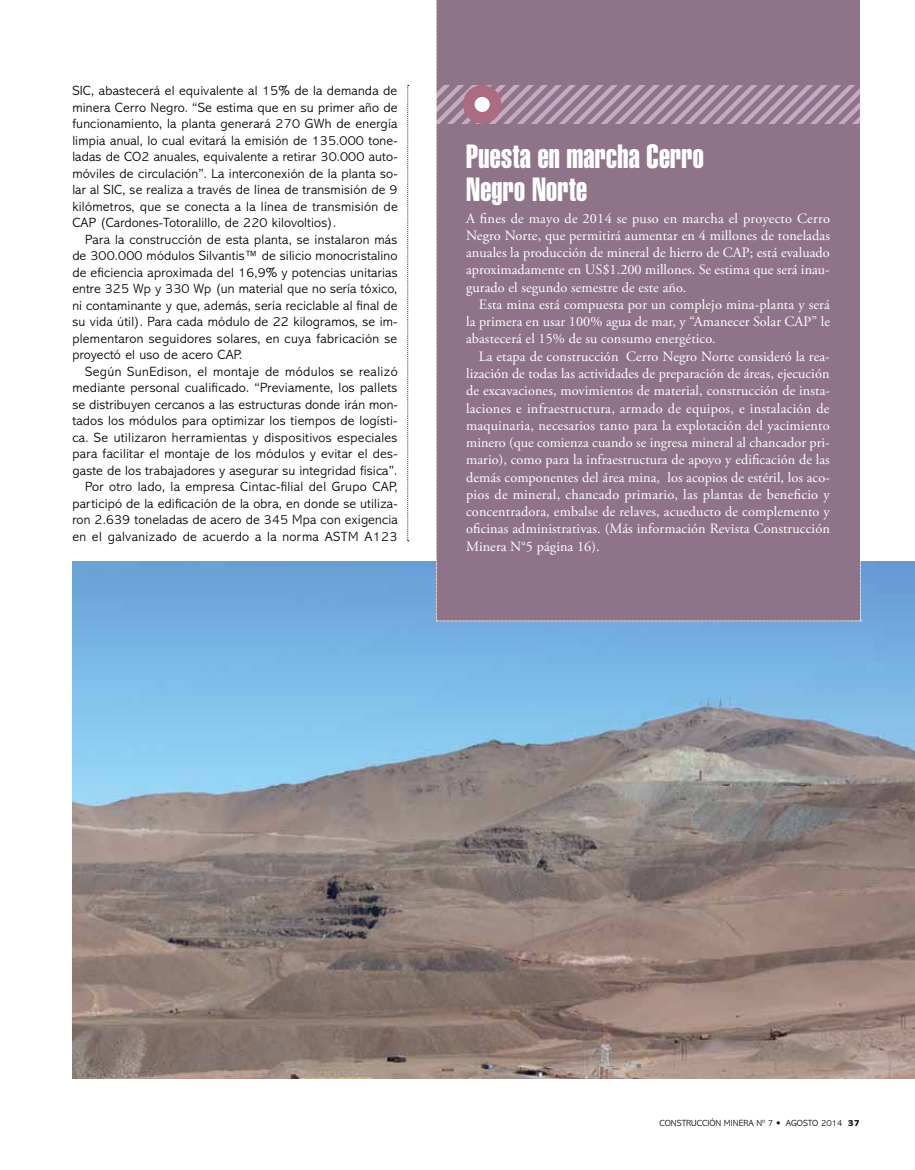
<style>
.page{position:relative;width:915px;height:1170px;background:#fff}
.page>*{position:absolute;margin:0;border:0;box-sizing:border-box;transform-origin:0 0}
.t1{font:33px/33px "Helvetica Extra Compressed";letter-spacing:.01em;color:#fff}
.t2{font:14.25px/17.2px "Adobe Garamond Pro";letter-spacing:.005em;color:#fff;text-align:justify}
.t3{font:300 13.5px/16.5px "Abadi";letter-spacing:.01em;color:#000;text-align:justify}
.t4{font:300 9px "Abadi";color:#000}
.s1{font-family:"Frutiger";font-weight:700}
.s2{font-weight:800}
</style>
<div class="page">
<svg style="left:407px;top:85px;width:1px;height:456px"></svg>
<img style="left:72px;top:561px;width:842px;height:517px">
<div style="left:436px;top:0;width:425px;height:621px;background:#8f7388"></div>
<div style="left:463px;top:85px;width:38px;height:39px;background:#ab6b81;border-radius:50%"></div>
<div style="left:474px;top:97px;width:15px;height:15px;background:#fff;border-radius:50%"></div>
<p class="t3" style="left:72px;top:83px;width:327px">SIC, abastecerá el equivalente al 15% de la demanda de minera Cerro Negro. “Se estima que en su primer año de funcionamiento, la planta generará 270 GWh de energía limpia anual, lo cual evitará la emisión de 135.000 tone&shy;ladas de CO2 anuales, equivalente a retirar 30.000 auto&shy;móviles de circulación”. La interconexión de la planta so&shy;lar al SIC, se realiza a través de línea de transmisión de 9 kilómetros, que se conecta a la línea de transmisión de CAP (Cardones-Totoralillo, de 220 kilovoltios).</p>
<p class="t3" style="left:72px;top:231px;width:327px;text-indent:13px">Para la construcción de esta planta, se instalaron más de 300.000 módulos Silvantis™ de silicio monocristalino de eficiencia aproximada del 16,9% y potencias unitarias entre 325 Wp y 330 Wp (un material que no sería tóxico, ni contaminante y que, además, sería reciclable al final de su vida útil). Para cada módulo de 22 kilogramos, se im&shy;plementaron seguidores solares, en cuya fabricación se proyectó el uso de acero CAP.</p>
<p class="t3" style="left:85px;top:363px;width:314px">Según SunEdison, el montaje de módulos se realizó</p>
<p class="t3" style="left:72px;top:380px;width:326px">mediante personal cualificado. “Previamente, los pallets</p>
<p class="t3" style="left:72px;top:396px;width:327px">se distribuyen cercanos a las estructuras donde irán mon-</p>
<p class="t3" style="left:72px;top:413px;width:326px">tados los módulos para optimizar los tiempos de logísti-</p>
<p class="t3" style="left:72px;top:429px;width:326px">ca. Se utilizaron herramientas y dispositivos especiales</p>
<p class="t3" style="left:72px;top:446px;width:326px">para facilitar el montaje de los módulos y evitar el des-</p>
<p class="t3" style="left:72px;top:462px;width:326px">gaste de los trabajadores y asegurar su integridad física”.</p>
<p class="t3" style="left:85px;top:479px;width:314px">Por otro lado, la empresa Cintac-filial del Grupo CAP,</p>
<p class="t3" style="left:72px;top:495px;width:327px">participó de la edificación de la obra, en donde se utiliza-</p>
<p class="t3" style="left:72px;top:512px;width:327px">ron 2.639 toneladas de acero de 345 Mpa con exigencia</p>
<p class="t3" style="left:72px;top:528px;width:262px">en el galvanizado de acuerdo a la norma ASTM</p>
<p class="t3" style="left:364px;top:528px;width:35px">A123</p>
<h1 class="t1" style="left:466px;top:140px;width:239px">Puesta en marcha Cerro<br>Negro Norte</h1>
<p class="t2" style="left:466px;top:210px;width:365px">A fines de mayo de 2014 se puso en marcha el proyecto Cerro Negro Norte, que permitirá aumentar en 4 millones de toneladas anuales la producción de mineral de hierro de CAP; está evaluado aproximadamente en US$1.200 millones. Se estima que será inau&shy;gurado el segundo semestre de este año.</p>
<p class="t2" style="left:466px;top:296px;width:365px;text-indent:13px">Esta mina está compuesta por un complejo mina-planta y será la primera en usar 100% agua de mar, y “Amanecer Solar CAP” le abastecerá el 15% de su consumo energético.</p>
<p class="t2" style="left:466px;top:348px;width:365px;text-indent:13px">La etapa de construcción Cerro Negro Norte consideró la rea&shy;lización de todas las actividades de preparación de áreas, ejecución de excavaciones, movimientos de material, construcción de insta&shy;laciones e infraestructura, armado de equipos, e instalación de maquinaria, necesarios tanto para la explotación del yacimiento minero (que comienza cuando se ingresa mineral al chancador pri&shy;mario), como para la infraestructura de apoyo y edificación de las demás componentes del área mina, los acopios de estéril, los aco&shy;pios de mineral, chancado primario, las plantas de beneficio y concentradora, embalse de relaves, acueducto de complemento y oficinas administrativas. (Más información Revista Construcción Minera N°5 página 16).</p>
<p class="t4" style="left:659px;top:1118px;width:201px">construcción minera nº 7 <span class="s1">•</span> agosto 2014 <span class="s2">37</span></p>
</div>
